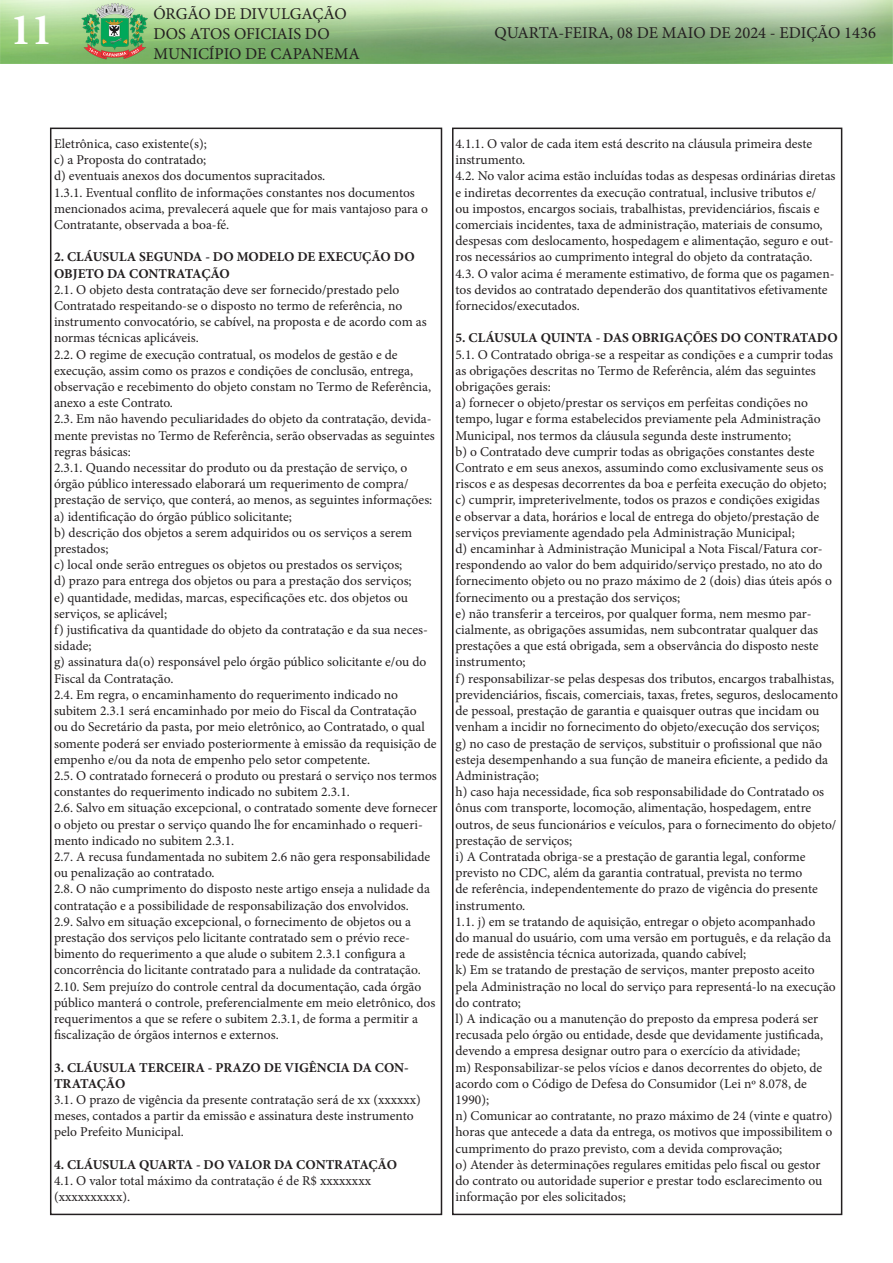
<style>
.page{position:relative;width:893px;height:1263px;background:#fff}
.page>*{position:absolute;margin:0;border:0;box-sizing:border-box;transform-origin:0 0}
.t1{font:700 condensed 45px "Minion Pro";color:#fff}
.t2{font:16.5px/19.8px "Minion Pro";color:#231f20}
.t3{font:13.5px/16.2px "Minion Pro";color:#231f20}
.t4{font:700 13.5px/16.2px "Minion Pro";color:#231f20}
</style>
<div class="page">
<div style="left:50px;top:128px;width:392px;height:1087px;border:2px solid #231f20"></div>
<img style="left:0;top:0;width:893px;height:64px">
<div style="left:452px;top:128px;width:390px;height:1087px;border:2px solid #231f20"></div>
<h1 class="t1" style="left:11px;top:-1px;width:43px">11</h1>
<p class="t2" style="left:153px;top:4px;width:208px">ÓRGÃO DE DIVULGAÇÃO<br>DOS ATOS OFICIAIS DO<br>MUNICÍPIO DE CAPANEMA</p>
<p class="t2" style="left:495px;top:23px;width:383px">QUARTA-FEIRA, 08 DE MAIO DE 2024 - EDIÇÃO 1436</p>
<p class="t3" style="left:54px;top:136px;width:154px">Eletrônica, caso existente(s);</p>
<p class="t3" style="left:54px;top:152px;width:154px">c) a Proposta do contratado;</p>
<p class="t3" style="left:54px;top:168px;width:273px">d) eventuais anexos dos documentos supracitados.</p>
<p class="t3" style="left:54px;top:184px;width:376px">1.3.1. Eventual conflito de informações constantes nos documentos mencionados acima, prevalecerá aquele que for mais vantajoso para o<br>Contratante, observada a boa-fé.</p>
<p class="t4" style="left:54px;top:249px;width:362px">2. CLÁUSULA SEGUNDA - DO MODELO DE EXECUÇÃO DO<br>OBJETO DA CONTRATAÇÃO</p>
<p class="t3" style="left:54px;top:281px;width:374px">2.1. O objeto desta contratação deve ser fornecido/prestado pelo Contratado respeitando-se o disposto no termo de referência, no instrumento convocatório, se cabível, na proposta e de acordo com as normas técnicas aplicáveis.</p>
<p class="t3" style="left:54px;top:346px;width:379px">2.2. O regime de execução contratual, os modelos de gestão e de execução, assim como os prazos e condições de conclusão, entrega, observação e recebimento do objeto constam no Termo de Referência, anexo a este Contrato.</p>
<p class="t3" style="left:54px;top:411px;width:382px">2.3. Em não havendo peculiaridades do objeto da contratação, devida&shy;mente previstas no Termo de Referência, serão observadas as seguintes regras básicas:</p>
<p class="t3" style="left:54px;top:460px;width:380px">2.3.1. Quando necessitar do produto ou da prestação de serviço, o órgão público interessado elaborará um requerimento de compra/ prestação de serviço, que conterá, ao menos, as seguintes informações:</p>
<p class="t3" style="left:54px;top:508px;width:240px">a) identificação do órgão público solicitante;</p>
<p class="t3" style="left:54px;top:524px;width:360px">b) descrição dos objetos a serem adquiridos ou os serviços a serem prestados;</p>
<p class="t3" style="left:54px;top:557px;width:350px">c) local onde serão entregues os objetos ou prestados os serviços;</p>
<p class="t3" style="left:54px;top:573px;width:359px">d) prazo para entrega dos objetos ou para a prestação dos serviços;</p>
<p class="t3" style="left:54px;top:589px;width:355px">e) quantidade, medidas, marcas, especificações etc. dos objetos ou serviços, se aplicável;</p>
<p class="t3" style="left:54px;top:622px;width:375px">f) justificativa da quantidade do objeto da contratação e da sua neces&shy;sidade;</p>
<p class="t3" style="left:54px;top:654px;width:374px">g) assinatura da(o) responsável pelo órgão público solicitante e/ou do<br>Fiscal da Contratação.</p>
<p class="t3" style="left:54px;top:686px;width:384px">2.4. Em regra, o encaminhamento do requerimento indicado no subitem 2.3.1 será encaminhado por meio do Fiscal da Contratação<br>ou do Secretário da pasta, por meio eletrônico, ao Contratado, o qual somente poderá ser enviado posteriormente à emissão da requisição de empenho e/ou da nota de empenho pelo setor competente.</p>
<p class="t3" style="left:54px;top:767px;width:384px">2.5. O contratado fornecerá o produto ou prestará o serviço nos termos constantes do requerimento indicado no subitem 2.3.1.</p>
<p class="t3" style="left:54px;top:800px;width:385px">2.6. Salvo em situação excepcional, o contratado somente deve fornecer o objeto ou prestar o serviço quando lhe for encaminhado o requeri&shy;mento indicado no subitem 2.3.1.</p>
<p class="t3" style="left:54px;top:848px;width:378px">2.7. A recusa fundamentada no subitem 2.6 não gera responsabilidade ou penalização ao contratado.</p>
<p class="t3" style="left:54px;top:881px;width:377px">2.8. O não cumprimento do disposto neste artigo enseja a nulidade da contratação e a possibilidade de responsabilização dos envolvidos.</p>
<p class="t3" style="left:54px;top:913px;width:368px">2.9. Salvo em situação excepcional, o fornecimento de objetos ou a prestação dos serviços pelo licitante contratado sem o prévio rece&shy;bimento do requerimento a que alude o subitem 2.3.1 configura a concorrência do licitante contratado para a nulidade da contratação.</p>
<p class="t3" style="left:54px;top:978px;width:383px">2.10. Sem prejuízo do controle central da documentação, cada órgão público manterá o controle, preferencialmente em meio eletrônico, dos requerimentos a que se refere o subitem 2.3.1, de forma a permitir a fiscalização de órgãos internos e externos.</p>
<p class="t4" style="left:54px;top:1059px;width:356px">3. CLÁUSULA TERCEIRA - PRAZO DE VIGÊNCIA DA CON-<br>TRATAÇÃO</p>
<p class="t3" style="left:54px;top:1091px;width:368px">3.1. O prazo de vigência da presente contratação será de xx (xxxxxx) meses, contados a partir da emissão e assinatura deste instrumento pelo Prefeito Municipal.</p>
<p class="t4" style="left:54px;top:1156px;width:345px">4. CLÁUSULA QUARTA - DO VALOR DA CONTRATAÇÃO</p>
<p class="t3" style="left:54px;top:1172px;width:319px">4.1. O valor total máximo da contratação é de R$ xxxxxxxx (xxxxxxxxxx).</p>
<p class="t3" style="left:455px;top:136px;width:358px">4.1.1. O valor de cada item está descrito na cláusula primeira deste instrumento.</p>
<p class="t3" style="left:455px;top:168px;width:382px">4.2. No valor acima estão incluídas todas as despesas ordinárias diretas e indiretas decorrentes da execução contratual, inclusive tributos e/<br>ou impostos, encargos sociais, trabalhistas, previdenciários, fiscais e comerciais incidentes, taxa de administração, materiais de consumo, despesas com deslocamento, hospedagem e alimentação, seguro e out&shy;ros necessários ao cumprimento integral do objeto da contratação.</p>
<p class="t3" style="left:455px;top:265px;width:381px">4.3. O valor acima é meramente estimativo, de forma que os pagamen&shy;tos devidos ao contratado dependerão dos quantitativos efetivamente fornecidos/executados.</p>
<p class="t4" style="left:455px;top:330px;width:384px">5. CLÁUSULA QUINTA - DAS OBRIGAÇÕES DO CONTRATADO</p>
<p class="t3" style="left:455px;top:346px;width:379px">5.1. O Contratado obriga-se a respeitar as condições e a cumprir todas as obrigações descritas no Termo de Referência, além das seguintes obrigações gerais:</p>
<p class="t3" style="left:455px;top:395px;width:367px">a) fornecer o objeto/prestar os serviços em perfeitas condições no tempo, lugar e forma estabelecidos previamente pela Administração<br>Municipal, nos termos da cláusula segunda deste instrumento;</p>
<p class="t3" style="left:455px;top:443px;width:373px">b) o Contratado deve cumprir todas as obrigações constantes deste<br>Contrato e em seus anexos, assumindo como exclusivamente seus os riscos e as despesas decorrentes da boa e perfeita execução do objeto;</p>
<p class="t3" style="left:455px;top:492px;width:366px;text-align:justify">c) cumprir, impreterivelmente, todos os prazos e condições exigidas e observar a data, horários e local de entrega do objeto/prestação de serviços previamente agendado pela Administração Municipal;</p>
<p class="t3" style="left:455px;top:541px;width:378px">d) encaminhar à Administração Municipal a Nota Fiscal/Fatura cor&shy;respondendo ao valor do bem adquirido/serviço prestado, no ato do fornecimento objeto ou no prazo máximo de 2 (dois) dias úteis após o fornecimento ou a prestação dos serviços;</p>
<p class="t3" style="left:455px;top:605px;width:365px">e) não transferir a terceiros, por qualquer forma, nem mesmo par&shy;cialmente, as obrigações assumidas, nem subcontratar qualquer das prestações a que está obrigada, sem a observância do disposto neste instrumento;</p>
<p class="t3" style="left:455px;top:670px;width:384px">f) responsabilizar-se pelas despesas dos tributos, encargos trabalhistas, previdenciários, fiscais, comerciais, taxas, fretes, seguros, deslocamento de pessoal, prestação de garantia e quaisquer outras que incidam ou venham a incidir no fornecimento do objeto/execução dos serviços;</p>
<p class="t3" style="left:455px;top:735px;width:374px">g) no caso de prestação de serviços, substituir o profissional que não esteja desempenhando a sua função de maneira eficiente, a pedido da<br>Administração;</p>
<p class="t3" style="left:455px;top:784px;width:382px">h) caso haja necessidade, fica sob responsabilidade do Contratado os ônus com transporte, locomoção, alimentação, hospedagem, entre outros, de seus funcionários e veículos, para o fornecimento do objeto/ prestação de serviços;</p>
<p class="t3" style="left:455px;top:848px;width:364px">i) A Contratada obriga-se a prestação de garantia legal, conforme previsto no CDC, além da garantia contratual, prevista no termo de referência, independentemente do prazo de vigência do presente instrumento.</p>
<p class="t3" style="left:455px;top:913px;width:377px">1.1. j) em se tratando de aquisição, entregar o objeto acompanhado do manual do usuário, com uma versão em português, e da relação da rede de assistência técnica autorizada, quando cabível;</p>
<p class="t3" style="left:455px;top:962px;width:382px">k) Em se tratando de prestação de serviços, manter preposto aceito pela Administração no local do serviço para representá-lo na execução do contrato;</p>
<p class="t3" style="left:455px;top:1010px;width:369px">l) A indicação ou a manutenção do preposto da empresa poderá ser recusada pelo órgão ou entidade, desde que devidamente justificada, devendo a empresa designar outro para o exercício da atividade;</p>
<p class="t3" style="left:455px;top:1059px;width:368px">m) Responsabilizar-se pelos vícios e danos decorrentes do objeto, de acordo com o Código de Defesa do Consumidor (Lei nº 8.078, de<br>1990);</p>
<p class="t3" style="left:455px;top:1108px;width:379px;text-align:justify">n) Comunicar ao contratante, no prazo máximo de 24 (vinte e quatro) horas que antecede a data da entrega, os motivos que impossibilitem o cumprimento do prazo previsto, com a devida comprovação;</p>
<p class="t3" style="left:455px;top:1156px;width:368px">o) Atender às determinações regulares emitidas pelo fiscal ou gestor do contrato ou autoridade superior e prestar todo esclarecimento ou informação por eles solicitados;</p>
</div>
